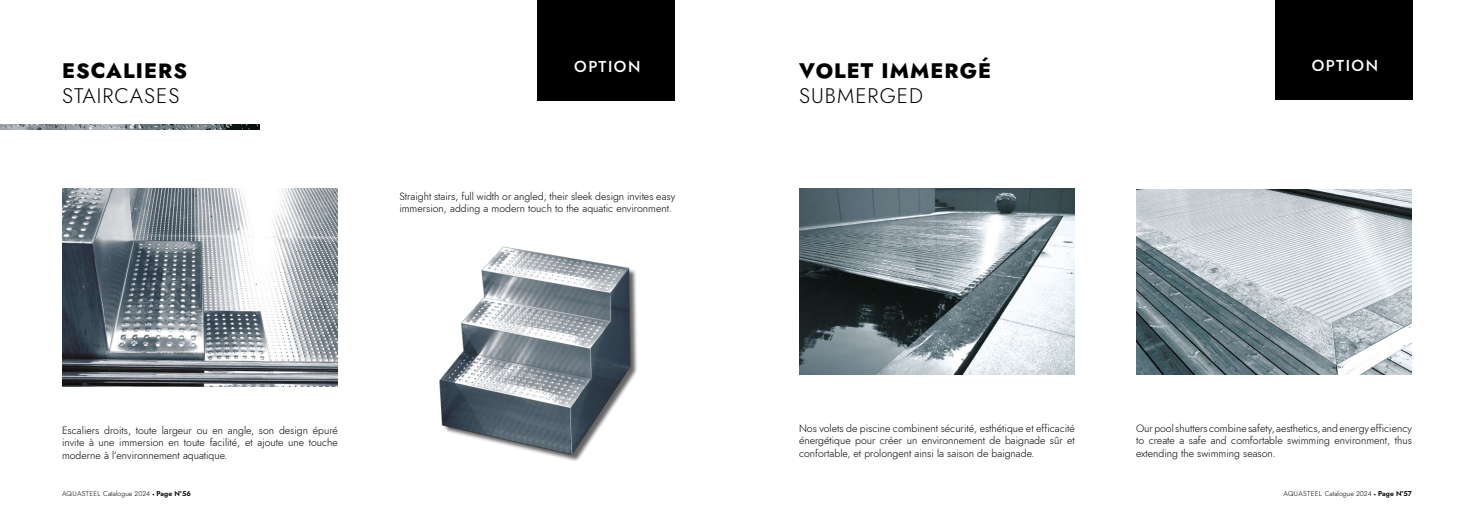
<style>
.page{position:relative;width:1474px;height:521px;background:#fff}
.page>*{position:absolute;margin:0;border:0;box-sizing:border-box;transform-origin:0 0}
.t1{font:800 21px "Jost";letter-spacing:.05em;color:#000}
.t2{font:300 21px "Jost";letter-spacing:.05em;color:#000}
.t3{font:500 15.75px "Jost";letter-spacing:.1em;color:#fff}
.t4{font:300 10.5px/12.6px "Jost";color:#000;text-align:justify}
.t5{font:300 7px "Jost";color:#000}
.s1{font-family:"Calibri";font-weight:700;font-size:4.38px}
.s2{font-family:"Jost Semi";font-weight:400}
</style>
<div class="page">
<img style="left:0;top:125px;width:260px;height:5px">
<div style="left:538px;top:0;width:137px;height:100px;background:#000"></div>
<img style="left:62px;top:189px;width:276px;height:198px">
<img style="left:439px;top:246px;width:198px;height:215px">
<img style="left:799px;top:189px;width:275px;height:186px">
<div style="left:1275px;top:0;width:137px;height:99px;background:#000"></div>
<img style="left:1136px;top:190px;width:275px;height:185px">
<h1 class="t1" style="left:62px;top:55px;width:126px">ESCALIERS</h1>
<h2 class="t3" style="left:574px;top:56px;width:68px">OPTION</h2>
<h1 class="t2" style="left:62px;top:81px;width:119px">STAIRCASES</h1>
<p class="t4" style="left:399px;top:190px;width:277px">Straight stairs, full width or angled, their sleek design invites easy immersion, adding a modern touch to the aquatic environment.</p>
<p class="t4" style="left:62px;top:424px;width:277px">Escaliers droits, toute largeur ou en angle, son design épuré invite à une immersion en toute facilité, et ajoute une touche moderne à l’environnement aquatique.</p>
<h1 class="t1" style="left:799px;top:55px;width:193px">VOLET IMMERGÉ</h1>
<h1 class="t2" style="left:799px;top:81px;width:126px">SUBMERGED</h1>
<h2 class="t3" style="left:1311px;top:55px;width:68px">OPTION</h2>
<p class="t4" style="left:799px;top:422px;width:277px">Nos volets de piscine combinent sécurité, esthétique et efficacité énergétique pour créer un environnement de baignade sûr et confortable, et prolongent ainsi la saison de baignade.</p>
<p class="t4" style="left:1136px;top:422px;width:277px">Our pool shutters combine safety, aesthetics, and energy efficiency to create a safe and comfortable swimming environment, thus extending the swimming season.</p>
<p class="t5" style="left:62px;top:489px;width:130px">AQUASTEEL Catalogue 2024 <span class="s1">•</span> <span class="s2">Page N°56</span></p>
<p class="t5" style="left:1283px;top:489px;width:130px">AQUASTEEL Catalogue 2024 <span class="s1">•</span> <span class="s2">Page N°57</span></p>
</div>
